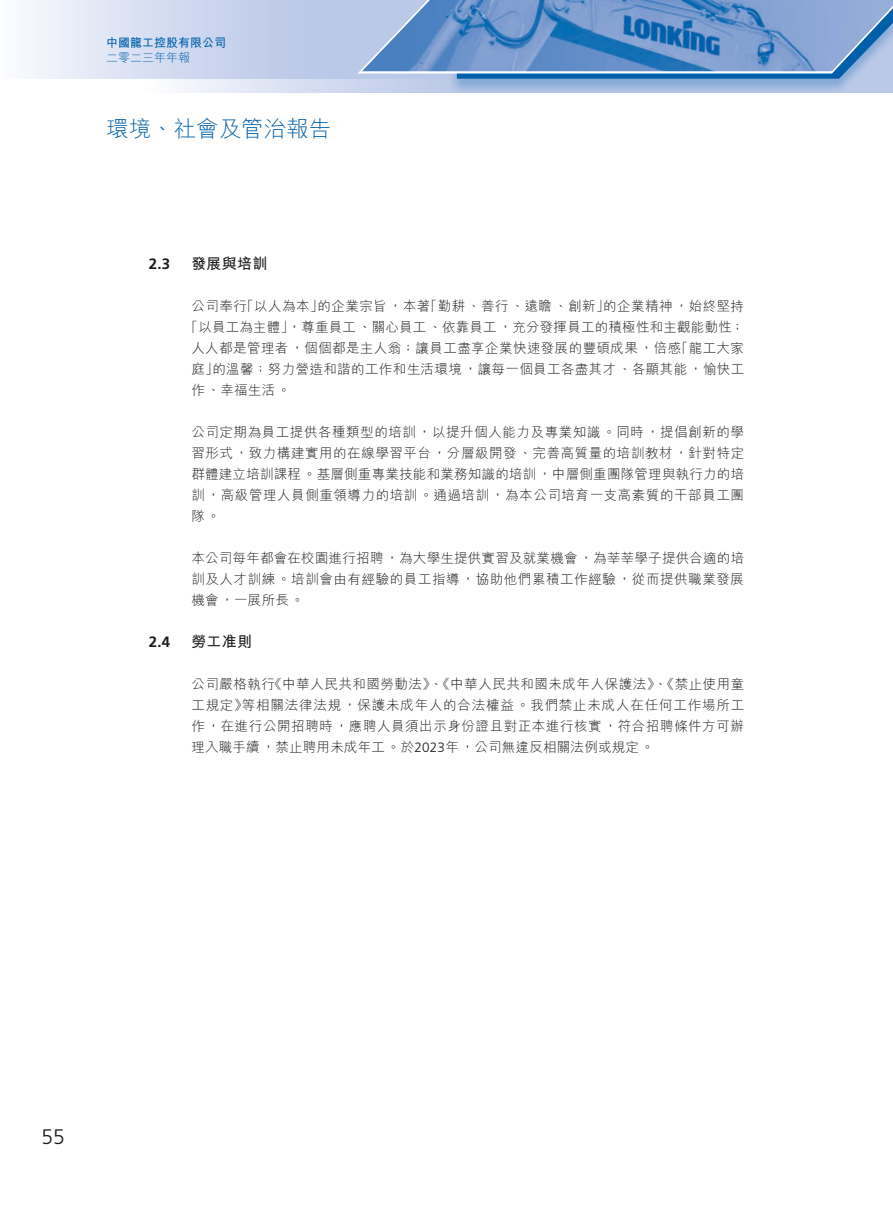
<style>
.page{position:relative;width:893px;height:1212px;background:#fff}
.page>*{position:absolute;margin:0;border:0;box-sizing:border-box;transform-origin:0 0}
.t1{font:300 22.5px "M Hei HK";color:#005faa}
.t2{font:300 21px "Frutiger LT Std";color:#1c1c1b}
.t3{font:700 15px "M Hei HK";letter-spacing:.015em;color:#1c1c1b}
.t4{font:700 15px "Frutiger LT Std";color:#1c1c1b}
.t5{font:300 13.5px/21px "M Hei HK";letter-spacing:.04em;color:#1c1c1b}
.t6{font:300 13.5px "M Hei HK";letter-spacing:.015em;color:#1c1c1b}
.t7{font:300 13.5px/21px "M Hei HK";letter-spacing:.06em;color:#1c1c1b}
.t8{font:700 12px "M Hei HK";color:#005faa}
.t9{font:300 12px "M Hei HK";color:#005faa}
.s1{font-family:"Frutiger LT Std"}
</style>
<div class="page">
<svg style="left:183px;top:79px;width:265px;height:14px;background:#d5ddf1"></svg>
<svg style="left:30px;top:0;width:325px;height:79px;background:#d1d9ef"></svg>
<div style="left:448px;top:0;width:445px;height:93px;background:#005faa;opacity:.3"></div>
<svg style="left:355px;top:0;width:538px;height:79px;background:#6d98cc"></svg>
<p class="t8" style="left:106px;top:34px;width:121px">中國龍工控股有限公司</p>
<p class="t9" style="left:106px;top:49px;width:85px">二零二三年年報</p>
<h1 class="t1" style="left:106px;top:113px;width:226px">環境、社會及管治報告</h1>
<p class="t4" style="left:149px;top:254px;width:23px">2.3</p>
<p class="t4" style="left:149px;top:632px;width:23px">2.4</p>
<p class="t3" style="left:191px;top:252px;width:78px">發展與培訓</p>
<p class="t5" style="left:424px;top:295px;width:187px">「勤耕、善行、遠瞻、創新」</p>
<p class="t5" style="left:191px;top:295px;width:57px">公司奉行</p>
<p class="t6" style="left:185px;top:317px;width:561px">「以員工為主體，」尊重員工、關心員工、依靠員工，充分發揮員工的積極性和主觀能動性;</p>
<p class="t5" style="left:675px;top:337px;width:71px">「龍工大家</p>
<p class="t5" style="left:603px;top:295px;width:142px">的企業精神，始終堅持</p>
<p class="t5" style="left:240px;top:295px;width:85px">「以人為本」</p>
<p class="t5" style="left:317px;top:295px;width:114px">的企業宗旨，本著</p>
<p class="t5" style="left:212px;top:337px;width:533px;text-indent:-21px">人人都是管理者，個個都是主人翁；讓員工盡享企業快速發展的豐碩成果，倍感<br>的溫馨；努力營造和諧的工作和生活環境，讓每一個員工各盡其才、各顯其能，愉快工</p>
<p class="t5" style="left:191px;top:358px;width:101px">庭」<br>作、幸福生活。</p>
<p class="t5" style="left:191px;top:421px;width:554px;text-align:justify">公司定期為員工提供各種類型的培訓，以提升個人能力及專業知識。同時，提倡創新的學習形式，致力構建實用的在線學習平台，分層級開發、完善高質量的培訓教材，針對特定群體建立培訓課程。基層側重專業技能和業務知識的培訓，中層側重團隊管理與執行力的培訓，高級管理人員側重領導力的培訓。通過培訓，為本公司培育一支高素質的干部員工團隊。</p>
<p class="t5" style="left:191px;top:547px;width:554px;text-align:justify">本公司每年都會在校園進行招聘，為大學生提供實習及就業機會，為莘莘學子提供合適的培訓及人才訓練。培訓會由有經驗的員工指導，協助他們累積工作經驗，從而提供職業發展機會，一展所長。</p>
<p class="t3" style="left:191px;top:630px;width:62px">勞工准則</p>
<p class="t5" style="left:268px;top:673px;width:477px">《中華人民共和國勞動法》、《中華人民共和國未成年人保護法》、《禁止使用童</p>
<p class="t7" style="left:242px;top:673px;width:504px;text-indent:-50px">公司嚴格執行<br>等相關法律法規，保護未成年人的合法權益。我們禁止未成人在任何工作場所工</p>
<p class="t5" style="left:191px;top:694px;width:554px">工規定》<br>作，在進行公開招聘時，應聘人員須出示身份證且對正本進行核實，符合招聘條件方可辦理入職手續，禁止聘用未成年工。於<span class="s1">2023</span>年，公司無違反相關法例或規定。</p>
<h2 class="t2" style="left:41px;top:1125px;width:25px">55</h2>
</div>
